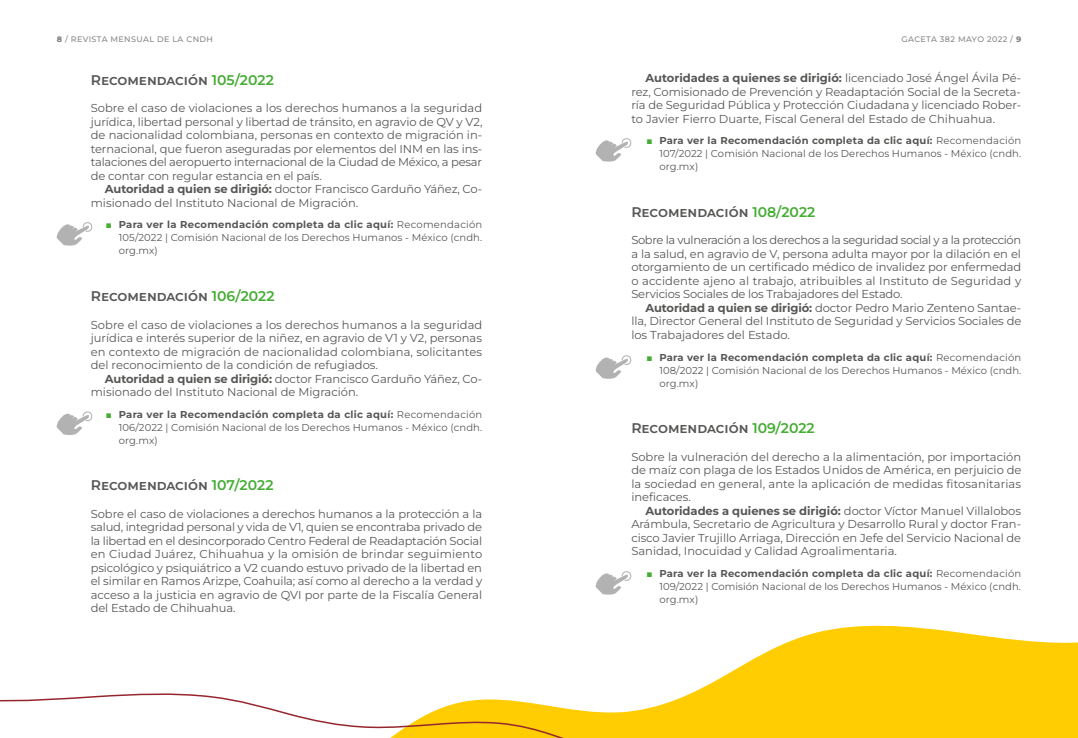
<style>
.page{position:relative;width:1078px;height:738px;background:#fff}
.page>*{position:absolute;margin:0;border:0;box-sizing:border-box;transform-origin:0 0}
.t1{font:600 14px "Montserrat";color:#575756}
.t2{font:11.5px/13.5px "Montserrat";color:#575756;text-align:justify}
.t3{font:10px/13px "Montserrat";letter-spacing:.01em;color:#575756;text-align:justify}
.t4{font:500 8px "Montserrat";letter-spacing:.05em;color:#878787}
.s1{font-weight:800}
.s2{color:#45ac34}
.s3{font-weight:700}
.s4{font-family:"Arial";font-weight:700;color:#45ac34}
</style>
<div class="page">
<svg style="left:57px;top:411px;width:36px;height:24px"></svg>
<svg style="left:595px;top:138px;width:36px;height:24px"></svg>
<svg style="left:673px;top:625px;width:404px;height:112px;fill:#ffcd02"></svg>
<svg style="left:0;top:693px;width:673px;height:44px"></svg>
<svg style="left:595px;top:571px;width:36px;height:23px"></svg>
<svg style="left:57px;top:222px;width:36px;height:24px"></svg>
<svg style="left:595px;top:355px;width:36px;height:24px"></svg>
<p class="t4" style="left:57px;top:33px;width:158px"><span class="s1">8</span> / REVISTA MENSUAL DE LA CNDH</p>
<p class="t4" style="left:901px;top:33px;width:121px">GACETA 382 MAYO 2022 / <span class="s1">9</span></p>
<p class="t1" style="left:91px;top:70px;width:184px">Recomendación <span class="s2">105/2022</span></p>
<p class="t2" style="left:91px;top:101px;width:393px">Sobre el caso de violaciones a los derechos humanos a la seguridad jurídica, libertad personal y libertad de tránsito, en agravio de QV y V2, de nacionalidad colombiana, personas en contexto de migración in&shy;ternacional, que fueron aseguradas por elementos del INM en las ins&shy;talaciones del aeropuerto internacional de la Ciudad de México, a pesar de contar con regular estancia en el país.</p>
<p class="t2" style="left:91px;top:182px;width:393px;text-indent:14px"><span class="s3">Autoridad a quien se dirigió:</span> doctor Francisco Garduño Yáñez, Co&shy;misionado del Instituto Nacional de Migración.</p>
<p class="t3" style="left:119px;top:218px;width:365px;text-indent:-13px"><span class="s4">■</span> <span class="s3">Para ver la Recomendación completa da clic aquí:</span> Recomendación 105/2022 | Comisión Nacional de los Derechos Humanos - México (cndh. org.mx)</p>
<p class="t1" style="left:91px;top:286px;width:185px">Recomendación <span class="s2">106/2022</span></p>
<p class="t2" style="left:91px;top:317px;width:393px">Sobre el caso de violaciones a los derechos humanos a la seguridad jurídica e interés superior de la niñez, en agravio de V1 y V2, personas en contexto de migración de nacionalidad colombiana, solicitantes del reconocimiento de la condición de refugiados.</p>
<p class="t2" style="left:91px;top:371px;width:393px;text-indent:14px"><span class="s3">Autoridad a quien se dirigió:</span> doctor Francisco Garduño Yáñez, Co&shy;misionado del Instituto Nacional de Migración.</p>
<p class="t3" style="left:119px;top:407px;width:365px;text-indent:-13px"><span class="s4">■</span> <span class="s3">Para ver la Recomendación completa da clic aquí:</span> Recomendación 106/2022 | Comisión Nacional de los Derechos Humanos - México (cndh. org.mx)</p>
<p class="t1" style="left:91px;top:475px;width:184px">Recomendación <span class="s2">107/2022</span></p>
<p class="t2" style="left:91px;top:506px;width:393px">Sobre el caso de violaciones a derechos humanos a la protección a la salud, integridad personal y vida de V1, quien se encontraba privado de la libertad en el desincorporado Centro Federal de Readaptación Social en Ciudad Juárez, Chihuahua y la omisión de brindar seguimiento psicológico y psiquiátrico a V2 cuando estuvo privado de la libertad en el similar en Ramos Arizpe, Coahuila; así como al derecho a la verdad y acceso a la justicia en agravio de QVI por parte de la Fiscalía General del Estado de Chihuahua.</p>
<p class="t2" style="left:631px;top:71px;width:391px;text-indent:14px"><span class="s3">Autoridades a quienes se dirigió:</span> licenciado José Ángel Ávila Pé&shy;rez, Comisionado de Prevención y Readaptación Social de la Secreta&shy;ría de Seguridad Pública y Protección Ciudadana y licenciado Rober&shy;to Javier Fierro Duarte, Fiscal General del Estado de Chihuahua.</p>
<p class="t3" style="left:659px;top:134px;width:363px;text-indent:-13px"><span class="s4">■</span> <span class="s3">Para ver la Recomendación completa da clic aquí:</span> Recomendación 107/2022 | Comisión Nacional de los Derechos Humanos - México (cndh. org.mx)</p>
<p class="t1" style="left:631px;top:202px;width:185px">Recomendación <span class="s2">108/2022</span></p>
<p class="t2" style="left:631px;top:233px;width:391px">Sobre la vulneración a los derechos a la seguridad social y a la protección a la salud, en agravio de V, persona adulta mayor por la dilación en el otorgamiento de un certificado médico de invalidez por enfermedad o accidente ajeno al trabajo, atribuibles al Instituto de Seguridad y Servicios Sociales de los Trabajadores del Estado.</p>
<p class="t2" style="left:631px;top:300px;width:391px;text-indent:14px"><span class="s3">Autoridad a quien se dirigió:</span> doctor Pedro Mario Zenteno Santae&shy;lla, Director General del Instituto de Seguridad y Servicios Sociales de los Trabajadores del Estado.</p>
<p class="t3" style="left:659px;top:350px;width:363px;text-indent:-13px"><span class="s4">■</span> <span class="s3">Para ver la Recomendación completa da clic aquí:</span> Recomendación 108/2022 | Comisión Nacional de los Derechos Humanos - México (cndh. org.mx)</p>
<p class="t1" style="left:631px;top:418px;width:185px">Recomendación <span class="s2">109/2022</span></p>
<p class="t2" style="left:631px;top:449px;width:391px">Sobre la vulneración del derecho a la alimentación, por importación de maíz con plaga de los Estados Unidos de América, en perjuicio de la sociedad en general, ante la aplicación de medidas fitosanitarias ineficaces.</p>
<p class="t2" style="left:631px;top:503px;width:391px;text-indent:14px"><span class="s3">Autoridades a quienes se dirigió:</span> doctor Víctor Manuel Villalobos Arámbula, Secretario de Agricultura y Desarrollo Rural y doctor Fran&shy;cisco Javier Trujillo Arriaga, Dirección en Jefe del Servicio Nacional de Sanidad, Inocuidad y Calidad Agroalimentaria.</p>
<p class="t3" style="left:659px;top:566px;width:363px;text-indent:-13px"><span class="s4">■</span> <span class="s3">Para ver la Recomendación completa da clic aquí:</span> Recomendación 109/2022 | Comisión Nacional de los Derechos Humanos - México (cndh. org.mx)</p>
</div>
